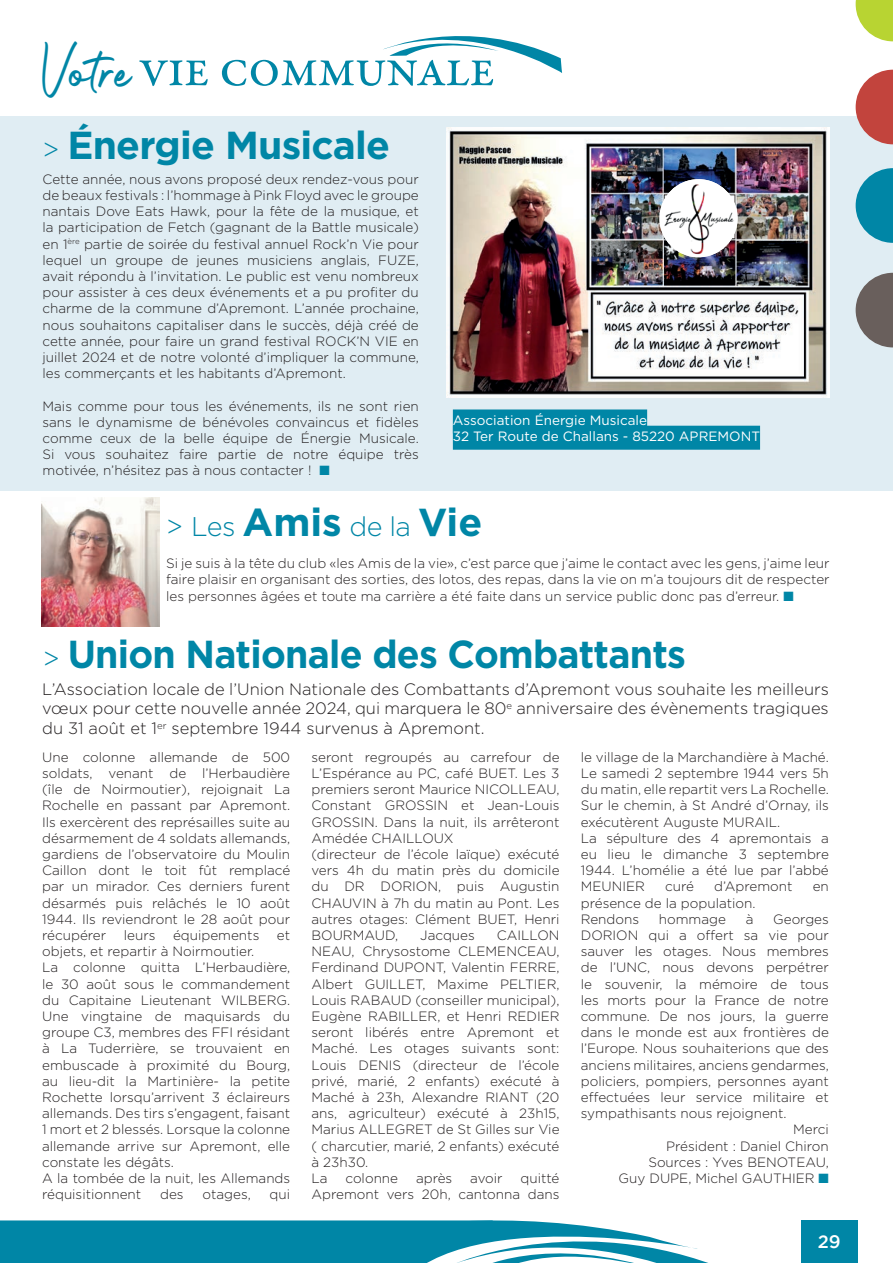
<style>
.page{position:relative;width:893px;height:1263px;background:#fff}
.page>*{position:absolute;margin:0;border:0;box-sizing:border-box;transform-origin:0 0}
.t1{font:54px "Garamond Premr Pro";letter-spacing:-.02em;color:#0086a6}
.t2{font:700 39px "Gotham";letter-spacing:-.02em;color:#0086a6;scale:.96 1}
.t3{font:700 39px "Gotham";letter-spacing:-.02em;color:#0086a6}
.t4{font:300 27px "Gotham";letter-spacing:-.02em;color:#0086a6}
.t5{font:500 18px "Gotham";color:#fff}
.t6{font:300 16.5px/19.8px "Gotham";color:#231f20;text-align:justify}
.t7{font:300 13.5px/16.2px "Gotham";color:#231f20}
.t8{font:13.5px/16.2px "Gotham";color:#fff}
.s1{font-family:"Anantha Signature";font-size:39px}
.s2{font-weight:300;font-size:27px}
.s3{color:#0086a6}
.s4{font-weight:700;font-size:39px}
</style>
<div class="page">
<div style="left:0;top:116px;width:893px;height:374px;background:#e0edf3"></div>
<img style="left:42px;top:498px;width:117px;height:128px">
<div style="left:453px;top:409px;width:194px;height:24px;background:#0086a6"></div>
<div style="left:453px;top:426px;width:307px;height:24px;background:#0086a6"></div>
<img style="left:446px;top:128px;width:383px;height:270px">
<img style="left:659px;top:179px;width:79px;height:78px;border-radius:39px">
<div style="left:801px;top:1220px;width:56px;height:43px;background:#0086a6"></div>
<svg style="left:856px;top:0;width:37px;height:41px"></svg>
<svg style="left:856px;top:70px;width:37px;height:74px"></svg>
<svg style="left:856px;top:168px;width:37px;height:75px"></svg>
<svg style="left:856px;top:273px;width:37px;height:74px"></svg>
<svg style="left:0;top:1220px;width:708px;height:43px"></svg>
<svg style="left:383px;top:36px;width:179px;height:37px"></svg>
<h1 class="t1" style="left:43px;top:36px;width:454px"><span class="s1">Votre</span> vie communale</h1>
<h2 class="t3" style="left:43px;top:119px;width:349px"><span class="s2">&gt;</span> Énergie Musicale</h2>
<p class="t7" style="left:43px;top:171px;width:378px;text-align:justify">Cette année, nous avons proposé deux rendez-vous pour de beaux festivals : l’hommage à Pink Floyd avec le groupe nantais Dove Eats Hawk, pour la fête de la musique, et la participation de Fetch (gagnant de la Battle musicale) en 1<sup>ère</sup> partie de soirée du festival annuel Rock’n Vie pour lequel un groupe de jeunes musiciens anglais, FUZE, avait répondu à l’invitation. Le public est venu nombreux pour assister à ces deux événements et a pu profiter du charme de la commune d’Apremont. L’année prochaine, nous souhaitons capitaliser dans le succès, déjà créé de cette année, pour faire un grand festival ROCK’N VIE en juillet 2024 et de notre volonté d’impliquer la commune, les commerçants et les habitants d’Apremont.</p>
<p class="t7" style="left:43px;top:397px;width:378px;text-align:justify">Mais comme pour tous les événements, ils ne sont rien sans le dynamisme de bénévoles convaincus et fidèles comme ceux de la belle équipe de Énergie Musicale.<br>Si vous souhaitez faire partie de notre équipe très motivée, n’hésitez pas à nous contacter ! <span class="s3">■</span></p>
<p class="t8" style="left:453px;top:412px;width:309px">Association Énergie Musicale<br>32 Ter Route de Challans - 85220 APREMONT</p>
<h3 class="t4" style="left:166px;top:510px;width:318px">&gt; Les <span class="s4">Amis</span> de la <span class="s4">Vie</span></h3>
<p class="t7" style="left:166px;top:555px;width:665px;text-align:justify">Si je suis à la tête du club «les Amis de la vie», c’est parce que j’aime le contact avec les gens, j’aime leur faire plaisir en organisant des sorties, des lotos, des repas, dans la vie on m’a toujours dit de respecter les personnes âgées et toute ma carrière a été faite dans un service public donc pas d’erreur. <span class="s3">■</span></p>
<h2 class="t2" style="left:43px;top:629px;width:671px"><span class="s2">&gt;</span> Union Nationale des Combattants</h2>
<p class="t6" style="left:42px;top:678px;width:788px">L’Association locale de l’Union Nationale des Combattants d’Apremont vous souhaite les meilleurs vœux pour cette nouvelle année 2024, qui marquera le 80<sup>e</sup> anniversaire des évènements tragiques du 31 août et 1<sup>er</sup> septembre 1944 survenus à Apremont.</p>
<p class="t7" style="left:42px;top:748px;width:250px;text-align:justify">Une colonne allemande de 500 soldats, venant de l’Herbaudière (île de Noirmoutier), rejoignait La Rochelle en passant par Apremont.<br>Ils exercèrent des représailles suite au désarmement de 4 soldats allemands, gardiens de l’observatoire du Moulin Caillon dont le toit fût remplacé par un mirador. Ces derniers furent désarmés puis relâchés le 10 août 1944. Ils reviendront le 28 août pour récupérer</p>
<p class="t7" style="left:124px;top:927px;width:33px">leurs</p>
<p class="t7" style="left:173px;top:927px;width:88px">équipements</p>
<p class="t7" style="left:277px;top:927px;width:15px">et</p>
<p class="t7" style="left:42px;top:943px;width:250px">objets, et repartir à Noirmoutier.<br>La colonne quitta L’Herbaudière, le 30 août sous le commandement du Capitaine Lieutenant WILBERG.<br>Une vingtaine de maquisards du groupe C3, membres des FFI résidant à La Tuderrière, se trouvaient en embuscade à proximité du Bourg, au lieu-dit la Martinière- la petite Rochette lorsqu’arrivent 3 éclaireurs allemands. Des tirs s’engagent, faisant 1 mort et 2 blessés. Lorsque la colonne allemande arrive sur Apremont, elle constate les dégâts.<br>A la tombée de la nuit, les Allemands réquisitionnent</p>
<p class="t7" style="left:160px;top:1186px;width:25px">des</p>
<p class="t7" style="left:202px;top:1186px;width:50px">otages,</p>
<p class="t7" style="left:270px;top:1186px;width:22px">qui</p>
<p class="t7" style="left:311px;top:748px;width:250px">seront regroupés au carrefour de<br>L’Espérance au PC, café BUET. Les 3 premiers seront Maurice NICOLLEAU,<br>Constant GROSSIN et Jean-Louis<br>GROSSIN. Dans la nuit, ils arrêteront<br>Amédée CHAILLOUX<br>(directeur de l’école laïque) exécuté vers 4h du matin près du domicile du DR DORION, puis Augustin<br>CHAUVIN à 7h du matin au Pont. Les autres otages: Clément BUET, Henri<br>BOURMAUD,</p>
<p class="t7" style="left:311px;top:927px;width:250px;text-indent:185px">CAILLON<br>NEAU, Chrysostome CLEMENCEAU,<br>Ferdinand DUPONT, Valentin FERRE,<br>Albert GUILLET, Maxime PELTIER,<br>Louis RABAUD (conseiller municipal),<br>Eugène RABILLER, et Henri REDIER seront libérés entre Apremont et<br>Maché. Les otages suivants sont:<br>Louis DENIS (directeur de l’école privé, marié, 2 enfants) exécuté à<br>Maché à 23h, Alexandre RIANT (20 ans, agriculteur) exécuté à 23h15,<br>Marius ALLEGRET de St Gilles sur Vie ( charcutier, marié, 2 enfants) exécuté à 23h30.<br>La</p>
<p class="t7" style="left:420px;top:927px;width:56px">Jacques</p>
<p class="t7" style="left:345px;top:1170px;width:54px">colonne</p>
<p class="t7" style="left:416px;top:1170px;width:38px">après</p>
<p class="t7" style="left:470px;top:1170px;width:34px">avoir</p>
<p class="t7" style="left:311px;top:1170px;width:250px;text-align:right">quitté<br>Apremont vers 20h, cantonna dans</p>
<p class="t7" style="left:581px;top:748px;width:250px">le village de la Marchandière à Maché.<br>Le samedi 2 septembre 1944 vers 5h du matin, elle repartit vers La Rochelle.<br>Sur le chemin, à St André d’Ornay, ils exécutèrent Auguste MURAIL.<br>La sépulture des 4 apremontais a eu lieu le dimanche 3 septembre<br>1944. L’homélie a été lue par l’abbé<br>MEUNIER</p>
<p class="t7" style="left:665px;top:878px;width:30px">curé</p>
<p class="t7" style="left:714px;top:878px;width:80px">d’Apremont</p>
<p class="t7" style="left:813px;top:878px;width:18px">en</p>
<p class="t7" style="left:581px;top:894px;width:176px">présence de la population.<br>Rendons</p>
<p class="t7" style="left:659px;top:910px;width:69px">hommage</p>
<p class="t7" style="left:746px;top:910px;width:9px">à</p>
<p class="t7" style="left:773px;top:910px;width:57px">Georges</p>
<p class="t7" style="left:581px;top:927px;width:250px">DORION qui a offert sa vie pour</p>
<p class="t7" style="left:581px;top:943px;width:250px">sauver les otages. Nous membres</p>
<p class="t7" style="left:581px;top:959px;width:250px">de l’UNC, nous devons perpétrer</p>
<p class="t7" style="left:581px;top:975px;width:250px">le souvenir, la mémoire de tous</p>
<p class="t7" style="left:581px;top:991px;width:250px">les morts pour la France de notre</p>
<p class="t7" style="left:581px;top:1008px;width:250px">commune. De nos jours, la guerre</p>
<p class="t7" style="left:581px;top:1024px;width:250px">dans le monde est aux frontières de</p>
<p class="t7" style="left:581px;top:1040px;width:250px">l’Europe. Nous souhaiterions que des</p>
<p class="t7" style="left:581px;top:1056px;width:250px">anciens militaires, anciens gendarmes,</p>
<p class="t7" style="left:581px;top:1072px;width:250px">policiers, pompiers, personnes ayant</p>
<p class="t7" style="left:581px;top:1089px;width:250px">effectuées leur service militaire et</p>
<p class="t7" style="left:581px;top:1105px;width:207px">sympathisants nous rejoignent.</p>
<p class="t7" style="left:793px;top:1121px;width:37px">Merci</p>
<p class="t7" style="left:666px;top:1137px;width:164px">Président : Daniel Chiron</p>
<p class="t7" style="left:648px;top:1153px;width:182px">Sources : Yves BENOTEAU,</p>
<p class="t7" style="left:619px;top:1170px;width:212px">Guy DUPE, Michel GAUTHIER <span class="s3">■</span></p>
<h3 class="t5" style="left:818px;top:1232px;width:24px">29</h3>
</div>
